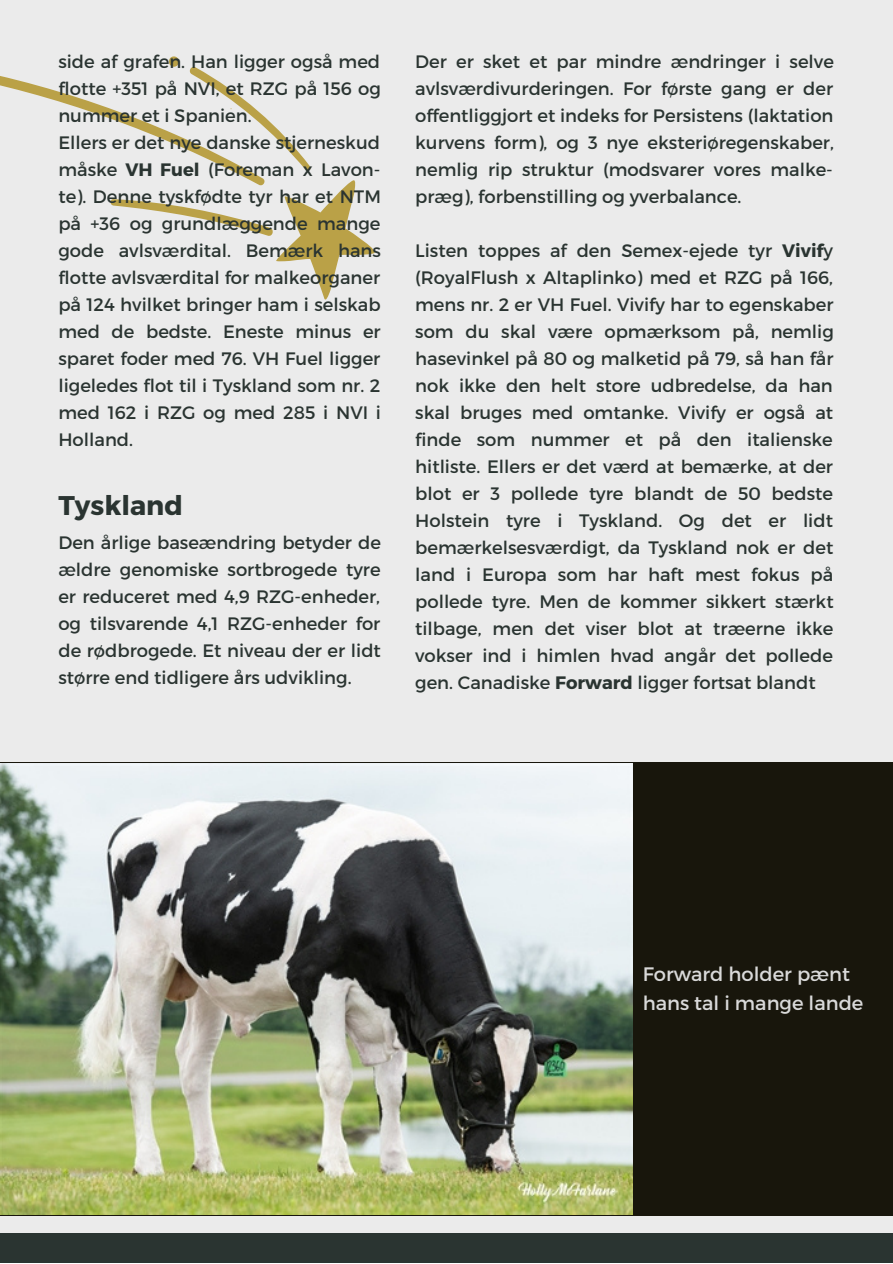
<style>
.page{position:relative;width:893px;height:1264px;background:#fff}
.page>*{position:absolute;margin:0;border:0;box-sizing:border-box;transform-origin:0 0}
.t1{font:700 27px "Montserrat";color:#2a3431}
.t2{font:19.5px/29.2px "Montserrat";color:#d9d9d9}
.t3{font:18px/27px "Montserrat";color:#2a3431;text-align:justify}
.s1{font-weight:700}
</style>
<div class="page">
<div style="left:0;top:0;width:892px;height:1262px;background:#ebebeb"></div>
<div style="left:0;top:1233px;width:892px;height:29px;background:#2a3431"></div>
<svg style="left:0;top:56px;width:375px;height:244px"></svg>
<div style="left:0;top:762px;width:892px;height:453px;background:#18160c"></div>
<img style="left:0;top:763px;width:632px;height:451px">
<p class="t3" style="left:58px;top:47px;width:324px;text-align:left">side af grafen. Han ligger også med flotte +351 på NVI, et RZG på 156 og nummer et i Spanien.<br>Ellers er det nye danske stjerneskud måske <span class="s1">VH Fuel</span> (Foreman x Lavon&shy;te). Denne tyskfødte tyr har et NTM på +36 og grundlæggende mange gode avlsværdital. Bemærk hans flotte avlsværdital for malkeorganer på 124 hvilket bringer ham i selskab med de bedste. Eneste minus er sparet foder med 76. VH Fuel ligger ligeledes flot til i Tyskland som nr. 2 med 162 i RZG og med 285 i NVI i<br>Holland.</p>
<h1 class="t1" style="left:58px;top:488px;width:126px">Tyskland</h1>
<p class="t3" style="left:58px;top:528px;width:324px">Den årlige baseændring betyder de ældre genomiske sortbrogede tyre er reduceret med 4,9 RZG-enheder, og tilsvarende 4,1 RZG-enheder for de rødbrogede. Et niveau der er lidt større end tidligere års udvikling.</p>
<p class="t3" style="left:415px;top:47px;width:420px">Der er sket et par mindre ændringer i selve avlsværdivurderingen. For første gang er der offentliggjort et indeks for Persistens (laktation kurvens form), og 3 nye eksteriøregenskaber, nemlig rip struktur (modsvarer vores malke&shy;præg), forbenstilling og yverbalance.</p>
<p class="t3" style="left:415px;top:236px;width:420px">Listen toppes af den Semex-ejede tyr <span class="s1">Vivif</span>y (RoyalFlush x Altaplinko) med et RZG på 166, mens nr. 2 er VH Fuel. Vivify har to egenskaber som du skal være opmærksom på, nemlig hasevinkel på 80 og malketid på 79, så han får nok ikke den helt store udbredelse, da han skal bruges med omtanke. Vivify er også at finde som nummer et på den italienske hitliste. Ellers er det værd at bemærke, at der blot er 3 pollede tyre blandt de 50 bedste Holstein tyre i Tyskland. Og det er lidt bemærkelsesværdigt, da Tyskland nok er det land i Europa som har haft mest fokus på pollede tyre. Men de kommer sikkert stærkt tilbage, men det viser blot at træerne ikke vokser ind i himlen hvad angår det pollede gen. Canadiske <span class="s1">Forward</span> ligger fortsat blandt</p>
<p class="t2" style="left:642px;top:958px;width:222px">Forward holder pænt hans tal i mange lande</p>
</div>
